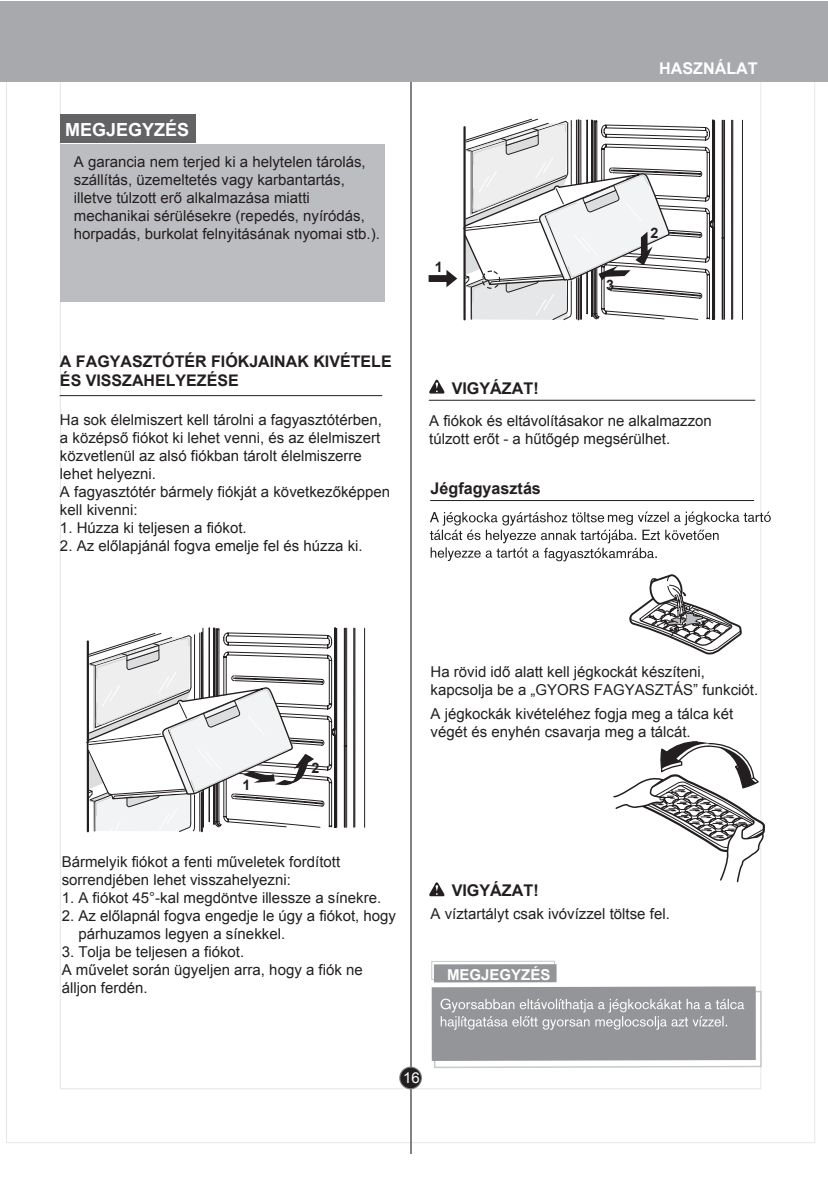
<style>
.page{position:relative;width:828px;height:1197px;background:#fff}
.page>*{position:absolute;margin:0;border:0;box-sizing:border-box;transform-origin:0 0}
.t1{font:700 18px "Arial";color:#fff}
.t2{font:700 16.2px "Arial";color:#231f20}
.t3{font:700 16.2px "Arial";color:#fff}
.t4{font:700 16px/19.2px "Arial";color:#231f20}
.t5{font:15px/18px "Arial";color:#231f20}
.t6{font:700 15px "Arial";color:#fff}
.t7{font:15px "Arial";color:#fff}
.t8{font:700 14.4px "Arial";color:#231f20}
</style>
<div class="page">
<hr style="left:410px;top:65px;width:1px;height:1088px;background:#808285">
<svg style="left:399px;top:1066px;width:23px;height:23px"></svg>
<div style="left:400px;top:1067px;width:21px;height:21px;background:#231f20;border-radius:50%"></div>
<div style="left:0;top:1px;width:828px;height:81px;background:#a8a9ad"></div>
<div style="left:60px;top:144px;width:324px;height:157px;background:#bcbdc0"></div>
<div style="left:60px;top:114px;width:135px;height:29px;background:#636366"></div>
<hr style="left:60px;top:395px;width:322px;height:1px;background:#231f20">
<hr style="left:429px;top:400px;width:326px;height:1px;background:#231f20">
<svg style="left:429px;top:379px;width:16px;height:14px"></svg>
<svg style="left:429px;top:882px;width:16px;height:14px"></svg>
<svg style="left:428px;top:119px;width:315px;height:202px"></svg>
<svg style="left:86px;top:627px;width:279px;height:206px"></svg>
<svg style="left:613px;top:740px;width:152px;height:143px"></svg>
<div style="left:431px;top:960px;width:124px;height:19px;border:1px solid #c7c8ca"></div>
<div style="left:434px;top:964px;width:122px;height:18px;background:#939598"></div>
<svg style="left:430px;top:438px;width:341px;height:223px"></svg>
<svg style="left:432px;top:986px;width:330px;height:82px;background:#a4a6a8"></svg>
<p class="t1" style="left:65px;top:118px;width:126px">MEGJEGYZÉS</p>
<p class="t5" style="left:74px;top:153px;width:307px">A garancia nem terjed ki a helytelen tárolás, szállítás, üzemeltetés vagy karbantartás, illetve túlzott erő alkalmazása miatti mechanikai sérülésekre (repedés, nyíródás, horpadás, burkolat felnyitásának nyomai stb.).</p>
<p class="t4" style="left:60px;top:352px;width:333px">A FAGYASZTÓTÉR FIÓKJAINAK KIVÉTELE<br>ÉS VISSZAHELYEZÉSE</p>
<p class="t5" style="left:60px;top:411px;width:332px">Ha sok élelmiszert kell tárolni a fagyasztótérben, a középső fiókot ki lehet venni, és az élelmiszert közvetlenül az alsó fiókban tárolt élelmiszerre lehet helyezni.<br>A fagyasztótér bármely fiókját a következőképpen kell kivenni:</p>
<p class="t5" style="left:60px;top:519px;width:188px">1. Húzza ki teljesen a fiókot.</p>
<p class="t5" style="left:60px;top:537px;width:304px">2. Az előlapjánál fogva emelje fel és húzza ki.</p>
<p class="t3" style="left:659px;top:57px;width:100px">HASZNÁLAT</p>
<p class="t8" style="left:435px;top:257px;width:9px">1</p>
<p class="t2" style="left:452px;top:377px;width:89px">VIGYÁZAT!</p>
<p class="t8" style="left:606px;top:275px;width:9px">3</p>
<p class="t8" style="left:650px;top:223px;width:9px">2</p>
<p class="t5" style="left:429px;top:412px;width:284px">A fiókok és eltávolításakor ne alkalmazzon túlzott erőt - a hűtőgép megsérülhet.</p>
<p class="t2" style="left:430px;top:477px;width:112px">Jégfagyasztás</p>
<p class="t8" style="left:242px;top:775px;width:9px">1</p>
<p class="t8" style="left:312px;top:758px;width:9px">2</p>
<p class="t5" style="left:62px;top:852px;width:280px">Bármelyik fiókot a fenti műveletek fordított sorrendjében lehet visszahelyezni:</p>
<p class="t5" style="left:62px;top:888px;width:321px">1. A fiókot 45°-kal megdöntve illessze a sínekre.</p>
<p class="t5" style="left:78px;top:906px;width:319px;text-indent:-17px">2. Az előlapnál fogva engedje le úgy a fiókot, hogy párhuzamos legyen a sínekkel.</p>
<p class="t5" style="left:62px;top:942px;width:302px">3. Tolja be teljesen a fiókot.<br>A művelet során ügyeljen arra, hogy a fiók ne álljon ferdén.</p>
<p class="t5" style="left:430px;top:662px;width:329px">Ha rövid idő alatt kell jégkockát készíteni, kapcsolja be a „GYORS FAGYASZTÁS” funkciót.</p>
<p class="t5" style="left:430px;top:705px;width:304px">A jégkockák kivételéhez fogja meg a tálca két végét és enyhén csavarja meg a tálcát.</p>
<p class="t2" style="left:452px;top:879px;width:89px">VIGYÁZAT!</p>
<p class="t5" style="left:430px;top:905px;width:241px">A víztartályt csak ivóvízzel töltse fel.</p>
<p class="t6" style="left:447px;top:964px;width:105px">MEGJEGYZÉS</p>
<p class="t7" style="left:403px;top:1067px;width:18px">16</p>
</div>
